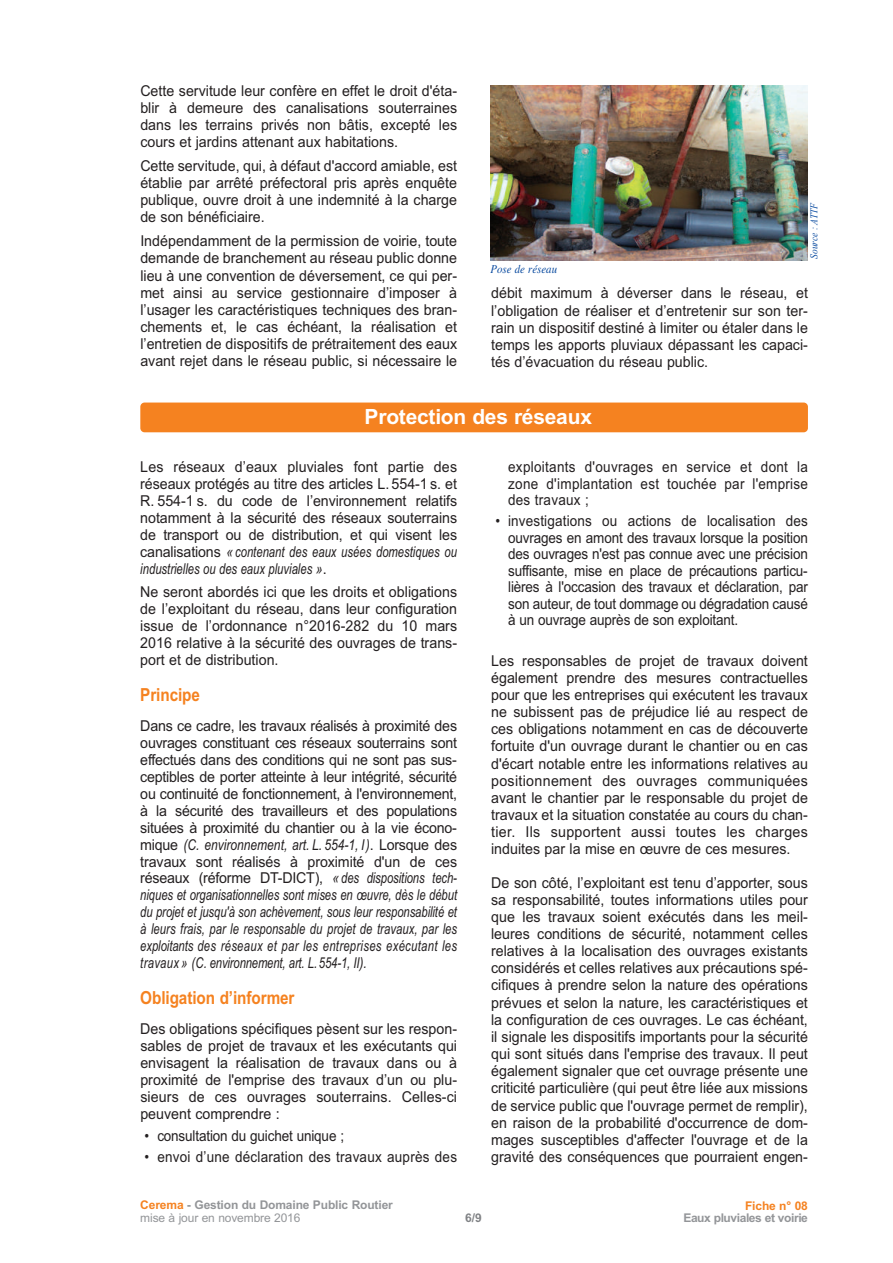
<style>
.page{position:relative;width:893px;height:1263px;background:#fff}
.page>*{position:absolute;margin:0;border:0;box-sizing:border-box;transform-origin:0 0}
.t1{font:700 21px "Arial";letter-spacing:-.01em;color:#fff}
.t2{font:700 18px "Arial";letter-spacing:-.005em;color:#f58220;scale:.85 1}
.t3{font:15px/17.1px "Arial";color:#231f20;text-align:justify;scale:.95 1}
.t4{font:15px/16.5px "Arial";color:#231f20;text-align:justify;scale:.9 1}
.t5{font:700 12px/13.5px "Arial";letter-spacing:-.01em;color:#939598}
.t6{font:700 12px "Arial";letter-spacing:-.035em;color:#939598}
.t7{font:italic 12px "Times";letter-spacing:.005em;color:#0d4da1;scale:.9 1}
.t8{font:700 12px "Arial";letter-spacing:-.01em;color:#f58220}
.t9{font:700 12px "Arial";color:#808285}
.t10{font:italic 10.5px "Times New Roman";color:#0d4da1;scale:.9 1}
.s1{font-style:italic}
.s2{color:#f58220}
.s3{font-weight:400}
</style>
<div class="page">
<div style="left:140px;top:402px;width:668px;height:30px;background:#f58220;border-radius:4px"></div>
<img style="left:490px;top:85px;width:318px;height:175px">
<p class="t3" style="left:140px;top:82px;width:335px">Cette servitude leur confère en effet le droit d'éta&shy;blir à demeure des canalisations souterraines dans les terrains privés non bâtis, excepté les cours et jardins attenant aux habitations.</p>
<p class="t3" style="left:140px;top:157px;width:335px">Cette servitude, qui, à défaut d'accord amiable, est établie par arrêté préfectoral pris après enquête publique, ouvre droit à une indemnité à la charge de son bénéficiaire.</p>
<p class="t3" style="left:140px;top:233px;width:335px">Indépendamment de la permission de voirie, toute demande de branchement au réseau public donne lieu à une convention de déversement, ce qui per&shy;met ainsi au service gestionnaire d’imposer à l’usager les caractéristiques techniques des bran&shy;chements et, le cas échéant, la réalisation et l’entretien de dispositifs de prétraitement des eaux avant rejet dans le réseau public, si nécessaire le</p>
<p class="t10" style="left:808px;top:259px;width:64px;rotate:-90deg">Source : ATTF</p>
<p class="t7" style="left:491px;top:262px;width:76px">Pose de réseau</p>
<p class="t3" style="left:491px;top:285px;width:335px">débit maximum à déverser dans le réseau, et l’obligation de réaliser et d’entretenir sur son ter&shy;rain un dispositif destiné à limiter ou étaler dans le temps les apports pluviaux dépassant les capaci&shy;tés d’évacuation du réseau public.</p>
<h1 class="t1" style="left:365px;top:404px;width:229px">Protection des réseaux</h1>
<p class="t3" style="left:140px;top:458px;width:335px">Les réseaux d’eaux pluviales font partie des réseaux protégés au titre des articles L. 554-1 s. et R. 554-1 s. du code de l’environnement relatifs notamment à la sécurité des réseaux souterrains de transport ou de distribution, et qui visent les canalisations <span class="s1">« contenant des eaux usées domestiques ou industrielles ou des eaux pluviales »</span>.</p>
<p class="t3" style="left:140px;top:584px;width:335px">Ne seront abordés ici que les droits et obligations de l’exploitant du réseau, dans leur configuration issue de l’ordonnance n°2016-282 du 10 mars 2016 relative à la sécurité des ouvrages de trans&shy;port et de distribution.</p>
<p class="t2" style="left:140px;top:684px;width:72px">Principe</p>
<p class="t3" style="left:140px;top:717px;width:335px">Dans ce cadre, les travaux réalisés à proximité des ouvrages constituant ces réseaux souterrains sont effectués dans des conditions qui ne sont pas sus&shy;ceptibles de porter atteinte à leur intégrité, sécurité ou continuité de fonctionnement, à l'environnement, à la sécurité des travailleurs et des populations situées à proximité du chantier ou à la vie écono&shy;mique <span class="s1">(C. environnement, art. L. 554-1, I)</span>. Lorsque des travaux sont réalisés à proximité d'un de ces réseaux (réforme DT-DICT), <span class="s1">« des dispositions tech&shy;niques et organisationnelles sont mises en œuvre, dès le début du projet et jusqu'à son achèvement, sous leur responsabilité et à leurs frais, par le responsable du projet de travaux, par les exploitants des réseaux et par les entreprises exécutant les travaux » (C. environnement, art. L. 554-1, II).</span></p>
<p class="t2" style="left:140px;top:987px;width:183px">Obligation d’informer</p>
<p class="t3" style="left:140px;top:1020px;width:335px">Des obligations spécifiques pèsent sur les respon&shy;sables de projet de travaux et les exécutants qui envisagent la réalisation de travaux dans ou à proximité de l'emprise des travaux d’un ou plu&shy;sieurs de ces ouvrages souterrains. Celles-ci peuvent comprendre :</p>
<p class="t4" style="left:145px;top:1127px;width:223px">• consultation du guichet unique ;</p>
<p class="t4" style="left:145px;top:1148px;width:349px">• envoi d’une déclaration des travaux auprès des</p>
<p class="t4" style="left:508px;top:459px;width:335px">exploitants d'ouvrages en service et dont la zone d'implantation est touchée par l'emprise des travaux ;</p>
<p class="t4" style="left:508px;top:512px;width:335px;text-indent:-13px">• investigations ou actions de localisation des ouvrages en amont des travaux lorsque la position des ouvrages n'est pas connue avec une précision suffisante, mise en place de précautions particu&shy;lières à l'occasion des travaux et déclaration, par son auteur, de tout dommage ou dégradation causé à un ouvrage auprès de son exploitant.</p>
<p class="t3" style="left:491px;top:652px;width:335px">Les responsables de projet de travaux doivent également prendre des mesures contractuelles pour que les entreprises qui exécutent les travaux ne subissent pas de préjudice lié au respect de ces obligations notamment en cas de découverte fortuite d'un ouvrage durant le chantier ou en cas d'écart notable entre les informations relatives au positionnement des ouvrages communiquées avant le chantier par le responsable du projet de travaux et la situation constatée au cours du chan&shy;tier. Ils supportent aussi toutes les charges induites par la mise en œuvre de ces mesures.</p>
<p class="t3" style="left:491px;top:874px;width:335px">De son côté, l’exploitant est tenu d’apporter, sous sa responsabilité, toutes informations utiles pour que les travaux soient exécutés dans les meil&shy;leures conditions de sécurité, notamment celles relatives à la localisation des ouvrages existants considérés et celles relatives aux précautions spé&shy;cifiques à prendre selon la nature des opérations prévues et selon la nature, les caractéristiques et la configuration de ces ouvrages. Le cas échéant, il signale les dispositifs importants pour la sécurité qui sont situés dans l'emprise des travaux. Il peut également signaler que cet ouvrage présente une criticité particulière (qui peut être liée aux missions de service public que l'ouvrage permet de remplir), en raison de la probabilité d'occurrence de dom&shy;mages susceptibles d'affecter l'ouvrage et de la gravité des conséquences que pourraient engen-</p>
<p class="t5" style="left:140px;top:1198px;width:254px"><span class="s2">Cerema</span> - Gestion du Domaine Public Routier <span class="s3">mise à jour en novembre 2016</span></p>
<p class="t9" style="left:465px;top:1211px;width:18px">6/9</p>
<p class="t8" style="left:745px;top:1199px;width:64px">Fiche n° 08</p>
<p class="t6" style="left:683px;top:1211px;width:126px">Eaux pluviales et voirie</p>
</div>
